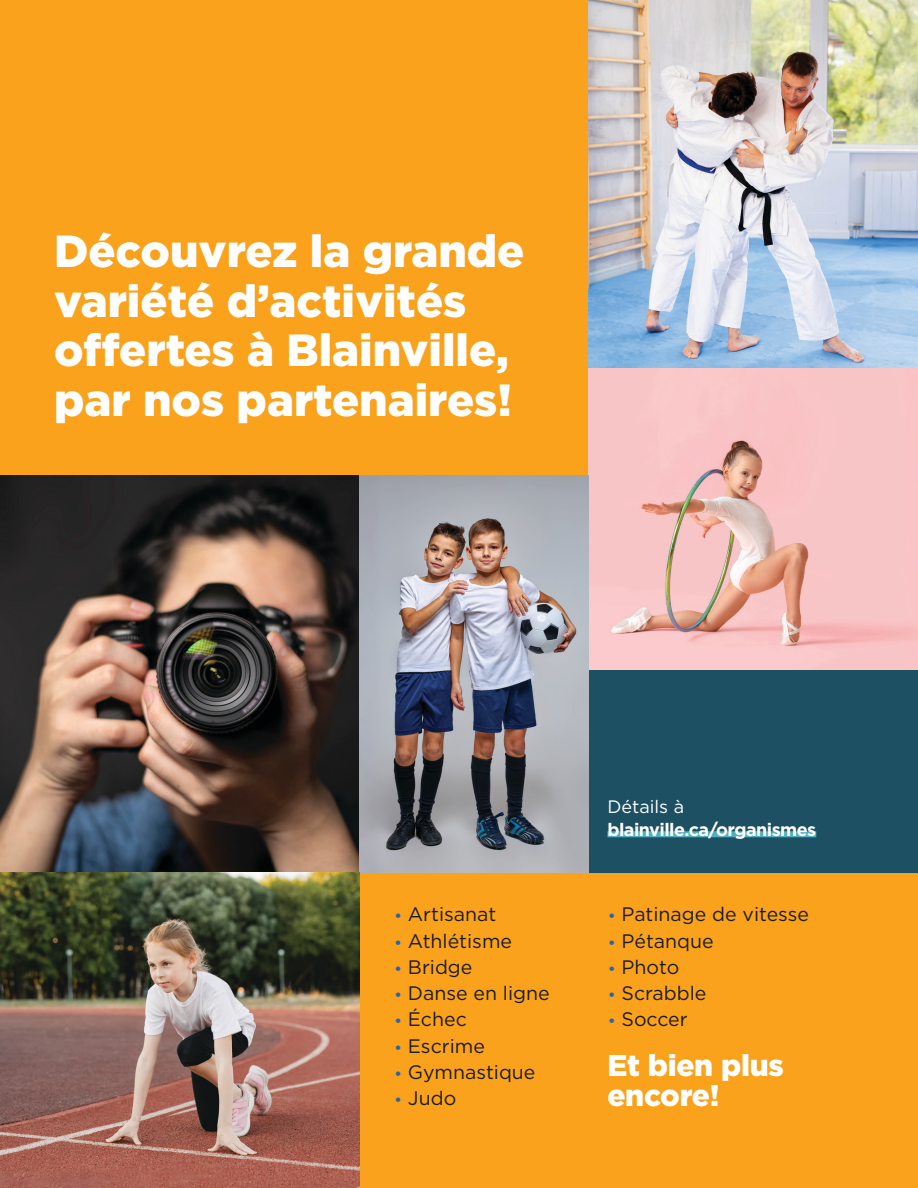
<style>
.page{position:relative;width:918px;height:1188px;background:#fff}
.page>*{position:absolute;margin:0;border:0;box-sizing:border-box;transform-origin:0 0}
.grand_titre{font:900 45px/49.5px "Gotham HTF";color:#fff}
.titre_rubriques{font:900 30px/30px "Gotham HTF";letter-spacing:-.01em;color:#fff}
.t1{font:19.5px "Gotham HTF";color:#1c1c1b}
.texte_courant{font:700 18px "Gotham HTF";letter-spacing:-.03em;color:#fff}
.texte_courant-2{font:18px "Gotham HTF";color:#fff}
.s1{font-weight:700;font-size:15px;color:#2964ae}
</style>
<div class="page">
<div style="left:0;top:0;width:589px;height:475px;background:#faa21b"></div>
<div style="left:360px;top:872px;width:558px;height:316px;background:#faa21b"></div>
<div style="left:589px;top:670px;width:329px;height:202px;background:#1d5063"></div>
<div style="left:607px;top:831px;width:209px;height:6px;background:#51b0bd"></div>
<img style="left:0;top:475px;width:589px;height:397px">
<img style="left:589px;top:0;width:329px;height:670px">
<img style="left:0;top:872px;width:360px;height:316px">
<p class="grand_titre" style="left:54px;top:226px;width:472px">Découvrez la grande variété d’activités offertes à Blainville, par nos partenaires!</p>
<p class="t1" style="left:394px;top:904px;width:103px"><span class="s1">•</span> Artisanat</p>
<p class="t1" style="left:394px;top:930px;width:119px"><span class="s1">•</span> Athlétisme</p>
<p class="t1" style="left:394px;top:956px;width:80px"><span class="s1">•</span> Bridge</p>
<p class="t1" style="left:394px;top:982px;width:157px"><span class="s1">•</span> Danse en ligne</p>
<p class="t1" style="left:394px;top:1009px;width:74px"><span class="s1">•</span> Échec</p>
<p class="t1" style="left:394px;top:1035px;width:92px"><span class="s1">•</span> Escrime</p>
<p class="t1" style="left:394px;top:1061px;width:143px"><span class="s1">•</span> Gymnastique</p>
<p class="t1" style="left:394px;top:1087px;width:63px"><span class="s1">•</span> Judo</p>
<p class="texte_courant-2" style="left:607px;top:797px;width:78px">Détails à</p>
<p class="texte_courant" style="left:607px;top:819px;width:210px">blainville.ca/organismes</p>
<p class="t1" style="left:608px;top:904px;width:202px"><span class="s1">•</span> Patinage de vitesse</p>
<p class="t1" style="left:608px;top:930px;width:107px"><span class="s1">•</span> Pétanque</p>
<p class="t1" style="left:608px;top:956px;width:73px"><span class="s1">•</span> Photo</p>
<p class="t1" style="left:608px;top:982px;width:100px"><span class="s1">•</span> Scrabble</p>
<p class="t1" style="left:608px;top:1009px;width:81px"><span class="s1">•</span> Soccer</p>
<p class="titre_rubriques" style="left:607px;top:1050px;width:178px">Et bien plus encore!</p>
</div>
